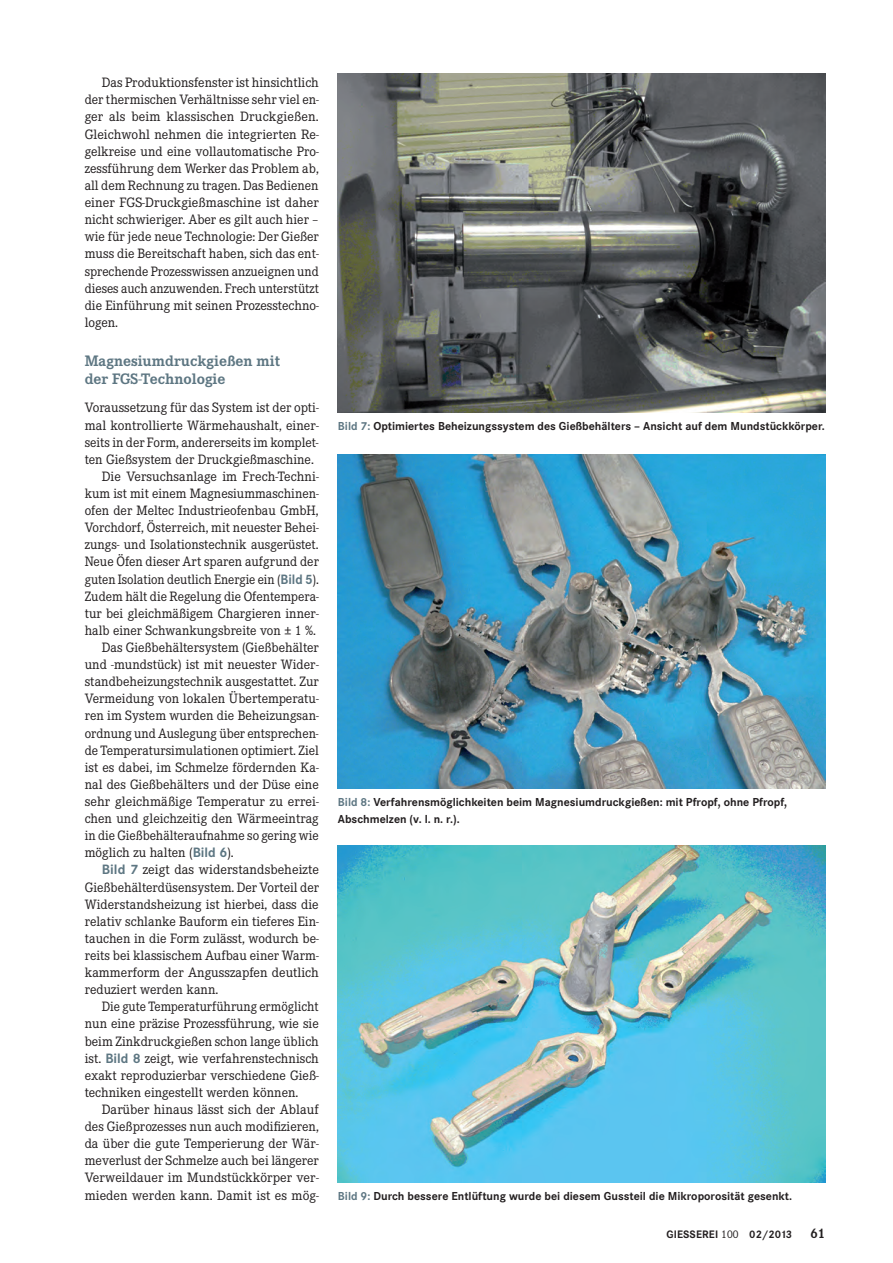
<style>
.page{position:relative;width:893px;height:1263px;background:#fff}
.page>*{position:absolute;margin:0;border:0;box-sizing:border-box;transform-origin:0 0}
.t1{font:700 15.75px/17.1px "Corporate E";color:#5d7682}
.t2{font:700 14.25px "Corporate E";color:#231f20}
.t3{font:14.1px/17.1px "Corporate E";color:#231f20;text-align:justify}
.t4{font:14.1px "Corporate E";color:#231f20;scale:.96 1}
.t5{font:700 12px/17.1px "Corporate S";color:#231f20}
.t6{font:700 11.25px "Corporate S";letter-spacing:.01em;color:#231f20}
.s1{font-family:"Corporate S";font-weight:700;color:#5d7682}
.s2{color:#5d7682}
.s3{font-family:"Corporate E";font-weight:400;font-size:11.55px}
</style>
<div class="page">
<img style="left:338px;top:73px;width:486px;height:339px">
<img style="left:338px;top:455px;width:486px;height:333px">
<img style="left:338px;top:845px;width:486px;height:337px">
<p class="t3" style="left:85px;top:74px;width:235px;text-indent:17px">Das Produktionsfenster ist hinsichtlich der thermischen Verhältnisse sehr viel en&shy;ger als beim klassischen Druckgießen.<br>Gleichwohl nehmen die integrierten Re&shy;gelkreise und eine vollautomatische Pro&shy;zessführung dem Werker das Problem ab, all dem Rechnung zu tragen. Das Bedienen einer FGS-Druckgießmaschine ist daher nicht schwieriger. Aber es gilt auch hier – wie für jede neue Technologie: Der Gießer muss die Bereitschaft haben, sich das ent&shy;sprechende Prozesswissen anzueignen und dieses auch anzuwenden. Frech unterstützt die Einführung mit seinen Prozesstechno&shy;logen.</p>
<p class="t1" style="left:85px;top:353px;width:197px">Magnesiumdruckgießen mit der FGS-Technologie</p>
<p class="t3" style="left:85px;top:399px;width:235px">Voraussetzung für das System ist der opti-</p>
<p class="t3" style="left:85px;top:416px;width:235px">mal kontrollierte Wärmehaushalt‚ einer-</p>
<p class="t3" style="left:85px;top:433px;width:235px">seits in der Form, andererseits im komplet-</p>
<p class="t3" style="left:85px;top:450px;width:230px">ten Gießsystem der Druckgießmaschine.</p>
<p class="t3" style="left:102px;top:468px;width:218px">Die Versuchsanlage im Frech-Techni-</p>
<p class="t3" style="left:85px;top:485px;width:235px">kum ist mit einem Magnesiummaschinen-</p>
<p class="t3" style="left:85px;top:502px;width:235px">ofen der Meltec Industrieofenbau GmbH,</p>
<p class="t3" style="left:85px;top:519px;width:235px">Vorchdorf, Österreich, mit neuester Behei-</p>
<p class="t3" style="left:85px;top:536px;width:235px">zungs- und Isolationstechnik ausgerüstet.</p>
<p class="t3" style="left:85px;top:553px;width:235px">Neue Öfen dieser Art sparen aufgrund der</p>
<p class="t4" style="left:85px;top:571px;width:245px">guten Isolation deutlich Energie ein (<span class="s1">Bild 5</span>).</p>
<p class="t3" style="left:85px;top:587px;width:235px">Zudem hält die Regelung die Ofentempera-</p>
<p class="t3" style="left:85px;top:604px;width:235px">tur bei gleichmäßigem Chargieren inner-</p>
<p class="t3" style="left:85px;top:621px;width:233px">halb einer Schwankungsbreite von ± 1 %.</p>
<p class="t3" style="left:102px;top:639px;width:218px">Das Gießbehältersystem (Gießbehälter</p>
<p class="t3" style="left:85px;top:656px;width:235px">und -mundstück) ist mit neuester Wider-</p>
<p class="t3" style="left:85px;top:673px;width:235px">standbeheizungstechnik ausgestattet. Zur</p>
<p class="t3" style="left:85px;top:690px;width:235px">Vermeidung von lokalen Übertemperatu-</p>
<p class="t3" style="left:85px;top:707px;width:235px">ren im System wurden die Beheizungsan-</p>
<p class="t3" style="left:85px;top:724px;width:235px">ordnung und Auslegung über entsprechen-</p>
<p class="t3" style="left:85px;top:741px;width:235px">de Temperatursimulationen optimiert. Ziel</p>
<p class="t3" style="left:85px;top:758px;width:235px">ist es dabei, im Schmelze fördernden Ka-</p>
<p class="t3" style="left:85px;top:775px;width:235px">nal des Gießbehälters und der Düse eine</p>
<p class="t3" style="left:85px;top:792px;width:235px">sehr gleichmäßige Temperatur zu errei-</p>
<p class="t3" style="left:85px;top:810px;width:235px">chen und gleichzeitig den Wärmeeintrag</p>
<p class="t3" style="left:85px;top:827px;width:235px">in die Gießbehälteraufnahme so gering wie</p>
<p class="t3" style="left:85px;top:844px;width:150px">möglich zu halten (<span class="s1">Bild 6</span>).</p>
<p class="t3" style="left:102px;top:861px;width:218px"><span class="s1">Bild 7</span> zeigt das widerstandsbeheizte</p>
<p class="t3" style="left:85px;top:878px;width:235px">Gießbehälterdüsensystem. Der Vorteil der</p>
<p class="t3" style="left:85px;top:895px;width:235px">Widerstandsheizung ist hierbei, dass die</p>
<p class="t3" style="left:85px;top:912px;width:235px">relativ schlanke Bauform ein tieferes Ein-</p>
<p class="t3" style="left:85px;top:929px;width:235px">tauchen in die Form zulässt, wodurch be-</p>
<p class="t3" style="left:85px;top:946px;width:235px">reits bei klassischem Aufbau einer Warm-</p>
<p class="t3" style="left:85px;top:963px;width:235px">kammerform der Angusszapfen deutlich</p>
<p class="t3" style="left:85px;top:981px;width:135px">reduziert werden kann.</p>
<p class="t4" style="left:102px;top:998px;width:227px">Die gute Temperaturführung ermöglicht</p>
<p class="t3" style="left:85px;top:1015px;width:235px">nun eine präzise Prozessführung, wie sie</p>
<p class="t3" style="left:85px;top:1032px;width:235px">beim Zinkdruckgießen schon lange üblich</p>
<p class="t3" style="left:85px;top:1049px;width:235px">ist. <span class="s1">Bild 8</span> zeigt, wie verfahrenstechnisch</p>
<p class="t3" style="left:85px;top:1066px;width:235px">exakt reproduzierbar verschiedene Gieß-</p>
<p class="t3" style="left:85px;top:1083px;width:215px">techniken eingestellt werden können.</p>
<p class="t3" style="left:102px;top:1100px;width:218px">Darüber hinaus lässt sich der Ablauf</p>
<p class="t3" style="left:85px;top:1117px;width:235px">des Gießprozesses nun auch modifizieren,</p>
<p class="t3" style="left:85px;top:1134px;width:235px">da über die gute Temperierung der Wär-</p>
<p class="t3" style="left:85px;top:1152px;width:235px">meverlust der Schmelze auch bei längerer</p>
<p class="t3" style="left:85px;top:1169px;width:235px">Verweildauer im Mundstückkörper ver-</p>
<p class="t3" style="left:85px;top:1186px;width:235px">mieden werden kann. Damit ist es mög-</p>
<p class="t5" style="left:338px;top:417px;width:488px"><span class="s2">Bild 7:</span> Optimiertes Beheizungssystem des Gießbehälters – Ansicht auf dem Mundstückkörper.</p>
<p class="t5" style="left:338px;top:793px;width:450px"><span class="s2">Bild 8:</span> Verfahrensmöglichkeiten beim Magnesiumdruckgießen: mit Pfropf, ohne Pfropf,<br>Abschmelzen (v. l. n. r.).</p>
<p class="t5" style="left:338px;top:1186px;width:455px"><span class="s2">Bild 9:</span> Durch bessere Entlüftung wurde bei diesem Gussteil die Mikroporosität gesenkt.</p>
<p class="t6" style="left:666px;top:1227px;width:127px">Giesserei <span class="s3">100</span> 02 /2013</p>
<p class="t2" style="left:810px;top:1224px;width:16px">61</p>
</div>
